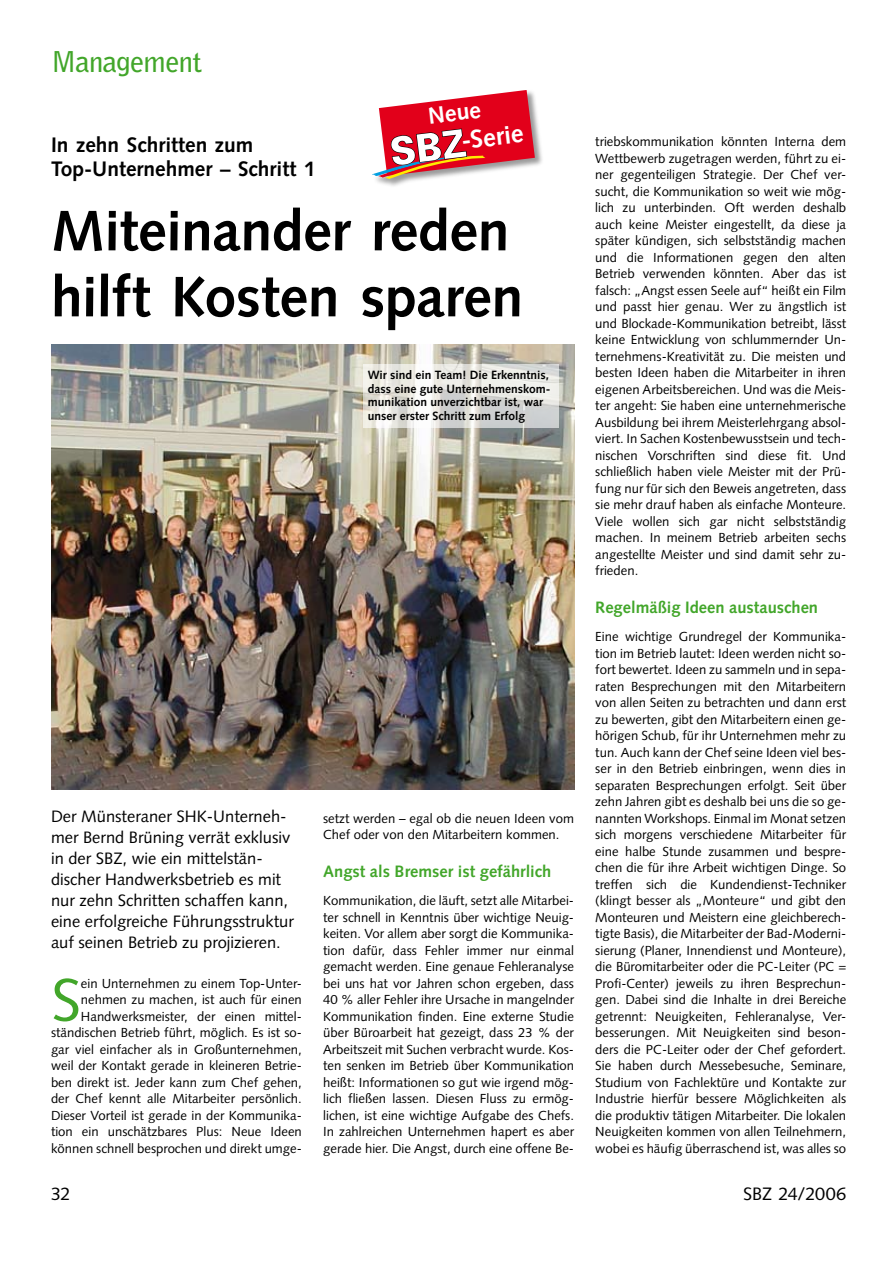
<style>
.page{position:relative;width:893px;height:1263px;background:#fff}
.page>*{position:absolute;margin:0;border:0;box-sizing:border-box;transform-origin:0 0}
.t1{font:59.85px "Syntax LT Std";color:#42a62a}
.t2{font:700 57px/66px "Syntax LT Std";letter-spacing:-.005em;color:#000}
.t3{font:700 28.5px "Bell Gothic Std";letter-spacing:-.02em;color:#42a62a}
.t4{font:700 25.35px "Syntax LT Std";color:#fff}
.t5{font:700 23.4px "Syntax LT Std";color:#fff}
.t6{font:700 21px/24px "Syntax LT Std";color:#000}
.t7{font:18px "Syntax LT Std";letter-spacing:-.01em;color:#000}
.t8{font:16.5px/21px "Syntax LT Std";color:#000}
.t9{font:700 16.5px "Syntax LT Std";color:#42a62a}
.t10{font:13.2px/16.5px "Syntax LT Std";color:#000}
.t11{font:700 12px/13.5px "Syntax LT Std";color:#000}
</style>
<div class="page">
<img style="left:51px;top:344px;width:523px;height:446px">
<div style="left:372px;top:89px;width:172px;height:99px;background:#000;opacity:.4"></div>
<svg style="left:372px;top:90px;width:163px;height:89px"></svg>
<svg style="left:364px;top:365px;width:195px;height:63px;background:#e4e3e0"></svg>
<h3 class="t3" style="left:51px;top:45px;width:153px">Management</h3>
<h3 class="t5" style="left:426px;top:102px;width:55px;rotate:-7deg">Neue</h3>
<h3 class="t4" style="left:460px;top:126px;width:64px;rotate:-7deg">-Serie</h3>
<h3 class="t6" style="left:51px;top:133px;width:266px">In zehn Schritten zum<br>Top-Unternehmer – Schritt 1</h3>
<h2 class="t2" style="left:51px;top:198px;width:474px">Miteinander reden hilft Kosten sparen</h2>
<p class="t11" style="left:368px;top:368px;width:184px">Wir sind ein Team! Die Erkenntnis, dass eine gute Unternehmenskom&shy;munikation unverzichtbar ist, war unser erster Schritt zum Erfolg</p>
<p class="t8" style="left:51px;top:805px;width:244px">Der Münsteraner SHK-Unterneh&shy;mer Bernd Brüning verrät exklusiv in der SBZ, wie ein mittelstän&shy;discher Handwerksbetrieb es mit nur zehn Schritten schaffen kann, eine erfolgreiche Führungsstruktur auf seinen Betrieb zu projizieren.</p>
<p class="t10" style="left:51px;top:975px;width:252px;text-align:right">ein Unternehmen zu einem Top-Unter&shy;nehmen zu machen, ist auch für einen Handwerksmeister, der einen mittel&shy;ständischen Betrieb führt, möglich. Es ist so&shy;gar viel einfacher als in Großunternehmen, weil der Kontakt gerade in kleineren Betrie&shy;ben direkt ist. Jeder kann zum Chef gehen, der Chef kennt alle Mitarbeiter persönlich.<br>Dieser Vorteil ist gerade in der Kommunika&shy;tion ein unschätzbares Plus: Neue Ideen können schnell besprochen und direkt umge-</p>
<h1 class="t1" style="left:51px;top:964px;width:31px">S</h1>
<p class="t10" style="left:323px;top:810px;width:252px">setzt werden – egal ob die neuen Ideen vom<br>Chef oder von den Mitarbeitern kommen.</p>
<p class="t9" style="left:323px;top:861px;width:230px">Angst als Bremser ist gefährlich</p>
<p class="t10" style="left:323px;top:892px;width:252px">Kommunikation, die läuft, setzt alle Mitarbei&shy;ter schnell in Kenntnis über wichtige Neuig&shy;keiten. Vor allem aber sorgt die Kommunika&shy;tion dafür, dass Fehler immer nur einmal gemacht werden. Eine genaue Fehleranalyse bei uns hat vor Jahren schon ergeben, dass 40 % aller Fehler ihre Ursache in mangelnder Kommunikation finden. Eine externe Studie über Büroarbeit hat gezeigt, dass 23 % der Arbeitszeit mit Suchen verbracht wurde. Kos&shy;ten senken im Betrieb über Kommunikation heißt: Informationen so gut wie irgend mög&shy;lich fließen lassen. Diesen Fluss zu ermög&shy;lichen, ist eine wichtige Aufgabe des Chefs.<br>In zahlreichen Unternehmen hapert es aber gerade hier. Die Angst, durch eine offene Be-</p>
<p class="t10" style="left:595px;top:133px;width:252px">triebskommunikation könnten Interna dem Wettbewerb zugetragen werden, führt zu ei&shy;ner gegenteiligen Strategie. Der Chef ver&shy;sucht, die Kommunikation so weit wie mög&shy;lich zu unterbinden. Oft werden deshalb auch keine Meister eingestellt, da diese ja später kündigen, sich selbstständig machen und die Informationen gegen den alten Betrieb verwenden könnten. Aber das ist falsch: „Angst essen Seele auf“ heißt ein Film und passt hier genau. Wer zu ängstlich ist und Blockade-Kommunikation betreibt, lässt keine Entwicklung von schlummernder Un&shy;ternehmens-Kreativität zu. Die meisten und besten Ideen haben die Mitarbeiter in ihren eigenen Arbeitsbereichen. Und was die Meis&shy;ter angeht: Sie haben eine unternehmerische Ausbildung bei ihrem Meisterlehrgang absol&shy;viert. In Sachen Kostenbewusstsein und tech&shy;nischen Vorschriften sind diese fit. Und schließlich haben viele Meister mit der Prü&shy;fung nur für sich den Beweis angetreten, dass sie mehr drauf haben als einfache Monteure.<br>Viele wollen sich gar nicht selbstständig machen. In meinem Betrieb arbeiten sechs angestellte Meister und sind damit sehr zu&shy;frieden.</p>
<p class="t9" style="left:595px;top:597px;width:224px">Regelmäßig Ideen austauschen</p>
<p class="t10" style="left:595px;top:628px;width:252px">Eine wichtige Grundregel der Kommunika&shy;tion im Betrieb lautet: Ideen werden nicht so&shy;fort bewertet. Ideen zu sammeln und in sepa&shy;raten Besprechungen mit den Mitarbeitern von allen Seiten zu betrachten und dann erst zu bewerten, gibt den Mitarbeitern einen ge&shy;hörigen Schub, für ihr Unternehmen mehr zu tun. Auch kann der Chef seine Ideen viel bes&shy;ser in den Betrieb einbringen, wenn dies in separaten Besprechungen erfolgt. Seit über zehn Jahren gibt es deshalb bei uns die so ge&shy;nannten Workshops. Einmal im Monat setzen sich morgens verschiedene Mitarbeiter für eine halbe Stunde zusammen und bespre&shy;chen die für ihre Arbeit wichtigen Dinge. So treffen sich die Kundendienst-Techniker (klingt besser als „Monteure“ und gibt den Monteuren und Meistern eine gleichberech&shy;tigte Basis), die Mitarbeiter der Bad-Moderni&shy;sierung (Planer, Innendienst und Monteure), die Büromitarbeiter oder die PC-Leiter (PC = Profi-Center) jeweils zu ihren Besprechun&shy;gen. Dabei sind die Inhalte in drei Bereiche getrennt: Neuigkeiten, Fehleranalyse, Ver&shy;besserungen. Mit Neuigkeiten sind beson&shy;ders die PC-Leiter oder der Chef gefordert.<br>Sie haben durch Messebesuche, Seminare, Studium von Fachlektüre und Kontakte zur Industrie hierfür bessere Möglichkeiten als die produktiv tätigen Mitarbeiter. Die lokalen Neuigkeiten kommen von allen Teilnehmern, wobei es häufig überraschend ist, was alles so</p>
<h3 class="t7" style="left:51px;top:1183px;width:21px">32</h3>
<h3 class="t7" style="left:743px;top:1183px;width:104px">SBZ 24/2006</h3>
</div>
